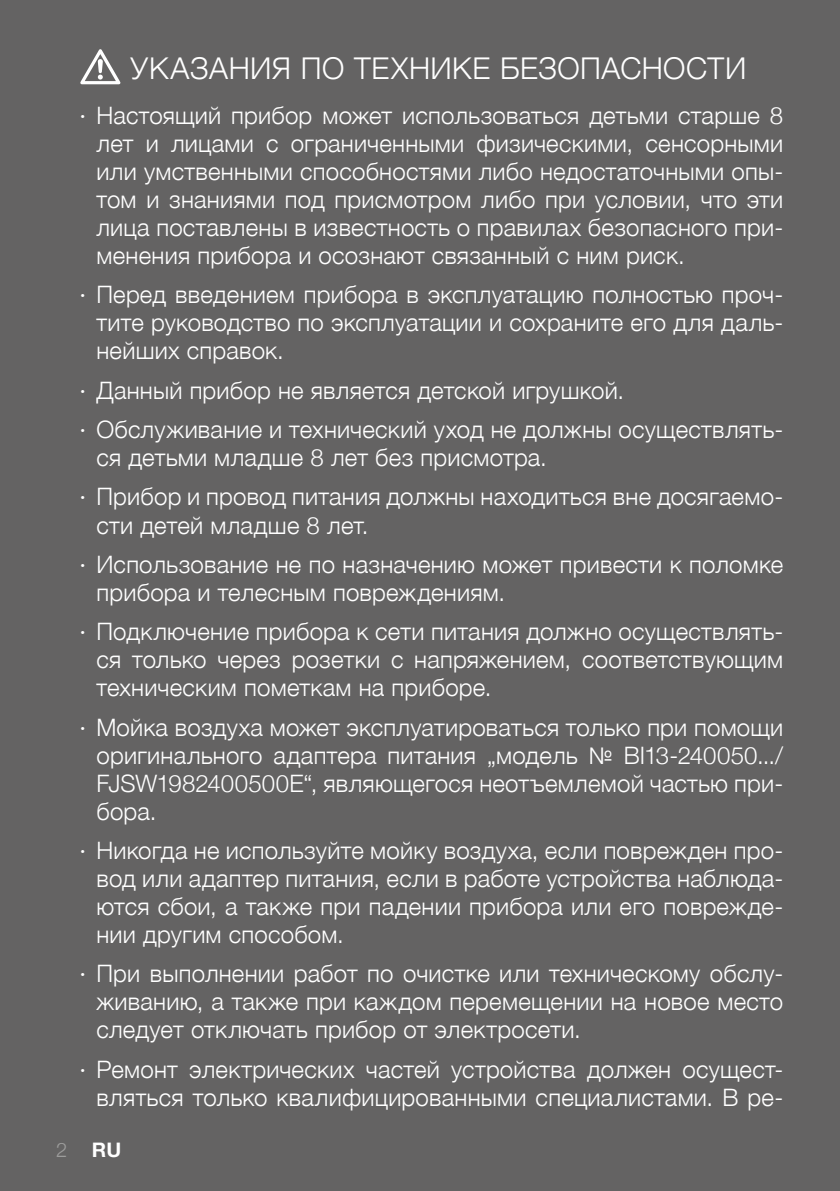
<style>
.page{position:relative;width:840px;height:1191px;background:#fff}
.page>*{position:absolute;margin:0;border:0;box-sizing:border-box;transform-origin:0 0}
.t1{font:300 30px "Helvetica Neue";letter-spacing:.015em;color:#fff}
.t2{font:300 24px/28px "Helvetica Neue";letter-spacing:.01em;color:#fff;text-align:justify}
.t3{font:700 20px "Helvetica Neue";color:#fff}
.s1{font-weight:400}
.s2{font-weight:300;color:#9d9d9c}
</style>
<div class="page">
<div style="left:0;top:0;width:839px;height:1191px;background:#646363"></div>
<hr style="left:839px;top:0;width:1px;height:1191px;background:#646363">
<svg style="left:80px;top:49px;width:41px;height:36px"></svg>
<p class="t1" style="left:130px;top:44px;width:617px">УКАЗАНИЯ ПО ТЕХНИКЕ БЕЗОПАСНОСТИ</p>
<p class="t2" style="left:96px;top:100px;width:687px;text-indent:-17px"><span class="s1">∙</span> Настоящий прибор может использоваться детьми старше 8 лет и лицами с ограниченными физическими, сенсорными или умственными способностями либо недостаточными опы&shy;том и знаниями под присмотром либо при условии, что эти лица поставлены в известность о правилах безопасного при&shy;менения прибора и осознают связанный с ним риск.</p>
<p class="t2" style="left:96px;top:279px;width:687px;text-indent:-17px"><span class="s1">∙</span> Перед введением прибора в эксплуатацию полностью проч&shy;тите руководство по эксплуатации и сохраните его для даль&shy;нейших справок.</p>
<p class="t2" style="left:79px;top:369px;width:705px;line-height:39.4px"><span class="s1">∙</span> Данный прибор не является детской игрушкой.<br><span class="s1">∙</span> Обслуживание и технический уход не должны осуществлять-</p>
<p class="t2" style="left:79px;top:436px;width:705px;line-height:39.4px;text-indent:17px">ся детьми младше 8 лет без присмотра.<br><span class="s1">∙</span> Прибор и провод питания должны находиться вне досягаемо-</p>
<p class="t2" style="left:79px;top:503px;width:704px;line-height:39.4px;text-indent:17px">сти детей младше 8 лет.<br><span class="s1">∙</span> Использование не по назначению может привести к поломке</p>
<p class="t2" style="left:79px;top:571px;width:705px;line-height:39.4px;text-indent:17px">прибора и телесным повреждениям.<br><span class="s1">∙</span> Подключение прибора к сети питания должно осуществлять-</p>
<p class="t2" style="left:96px;top:644px;width:687px">ся только через розетки с напряжением, соответствующим техническим пометкам на приборе.</p>
<p class="t2" style="left:96px;top:711px;width:687px;text-indent:-17px"><span class="s1">∙</span> Мойка воздуха может эксплуатироваться только при помощи оригинального адаптера питания „модель № BI13-240050.../ FJSW1982400500E“, являющегося неотъемлемой частью при&shy;бора.</p>
<p class="t2" style="left:96px;top:834px;width:687px;text-indent:-17px"><span class="s1">∙</span> Никогда не используйте мойку воздуха, если поврежден про&shy;вод или адаптер питания, если в работе устройства наблюда&shy;ются сбои, а также при падении прибора или его поврежде&shy;нии другим способом.</p>
<p class="t2" style="left:96px;top:958px;width:687px;text-indent:-17px"><span class="s1">∙</span> При выполнении работ по очистке или техническому обслу&shy;живанию, а также при каждом перемещении на новое место следует отключать прибор от электросети.</p>
<p class="t2" style="left:79px;top:1053px;width:705px;text-align:right"><span class="s1">∙</span> Ремонт электрических частей устройства должен осущест&shy;вляться только квалифицированными специалистами. В ре-</p>
<p class="t3" style="left:56px;top:1134px;width:67px"><span class="s2">2</span> RU</p>
</div>
